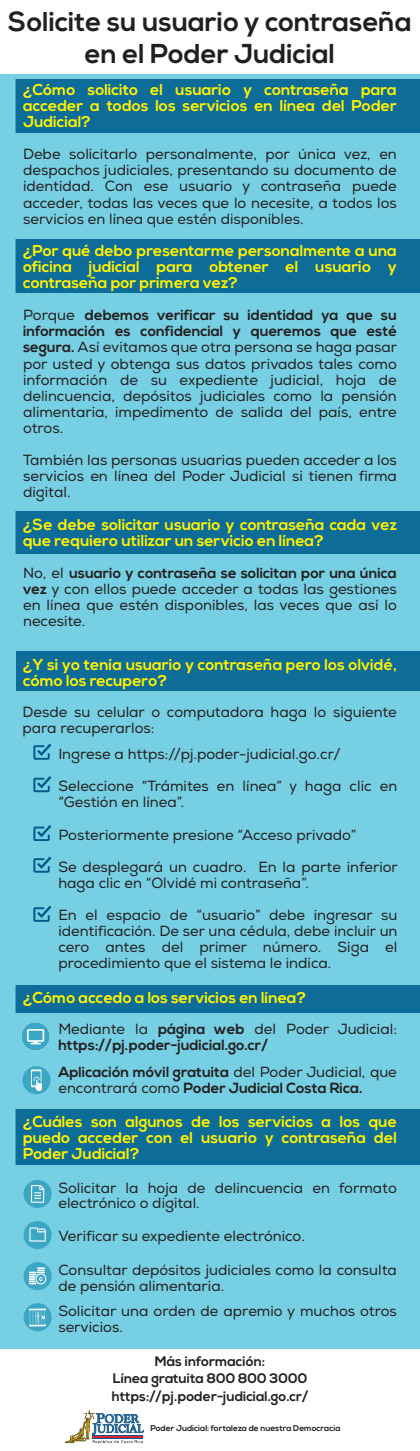
<style>
.page{position:relative;width:420px;height:1451px;background:#fff}
.page>*{position:absolute;margin:0;border:0;box-sizing:border-box;transform-origin:0 0}
.t1{font:700 27.3px/32.5px "Nexa";color:#231f20;text-align:center}
.t2{font:700 15.75px/16.1px "Nexa";color:#fff101;text-align:justify}
.t3{font:14.7px/16.1px "Nexa";color:#231f20}
.t4{font:700 14.7px/16.1px "Nexa";color:#231f20}
.t5{font:700 13.79px/17.7px "Nexa";color:#231f20;text-align:center}
.t6{font:700 8.4px "Nexa";color:#231f20}
.s1{font-weight:700}
.s2{font-weight:400}
</style>
<div class="page">
<div style="left:0;top:74px;width:420px;height:1274px;background:#76cfe2"></div>
<div style="left:16px;top:79px;width:404px;height:54px;background:#0d6d98"></div>
<div style="left:16px;top:239px;width:404px;height:54px;background:#0d6d98"></div>
<div style="left:16px;top:511px;width:404px;height:43px;background:#0d6d98"></div>
<div style="left:16px;top:1109px;width:404px;height:55px;background:#0d6d98"></div>
<div style="left:16px;top:985px;width:404px;height:27px;background:#0d6d98"></div>
<div style="left:24px;top:1180px;width:28px;height:28px;background:#3ba7c5;border-radius:50%"></div>
<div style="left:24px;top:1221px;width:28px;height:28px;background:#3ba7c5;border-radius:50%"></div>
<svg style="left:29px;top:1227px;width:17px;height:14px"></svg>
<div style="left:24px;top:1262px;width:28px;height:28px;background:#3ba7c5;border-radius:50%"></div>
<svg style="left:31px;top:1185px;width:13px;height:18px"></svg>
<svg style="left:29px;top:1267px;width:17px;height:17px"></svg>
<div style="left:24px;top:1303px;width:28px;height:28px;background:#3ba7c5;border-radius:50%"></div>
<svg style="left:22px;top:1022px;width:28px;height:28px"></svg>
<div style="left:22px;top:1066px;width:29px;height:28px;background:#3ba7c5;border-radius:50%"></div>
<svg style="left:31px;top:1069px;width:11px;height:22px"></svg>
<svg style="left:29px;top:1308px;width:17px;height:18px"></svg>
<div style="left:16px;top:651px;width:404px;height:39px;background:#0d6d98"></div>
<svg style="left:33px;top:744px;width:18px;height:16px"></svg>
<svg style="left:33px;top:776px;width:18px;height:16px"></svg>
<svg style="left:33px;top:825px;width:18px;height:16px"></svg>
<svg style="left:33px;top:856px;width:18px;height:17px"></svg>
<svg style="left:33px;top:906px;width:18px;height:16px"></svg>
<svg style="left:65px;top:1410px;width:79px;height:34px"></svg>
<hr style="left:93px;top:1435px;width:50px;height:1px;background:#0d559c">
<hr style="left:93px;top:1438px;width:50px;height:1px;background:#0d559c">
<hr style="left:93px;top:1437px;width:50px;height:1px;background:#fff">
<hr style="left:93px;top:1436px;width:50px;height:1px;background:#df2428">
<h1 class="t1" style="left:8px;top:6px;width:405px">Solicite su usuario y contraseña en el Poder Judicial</h1>
<p class="t2" style="left:23px;top:82px;width:375px">¿Cómo solicito el usuario y contraseña para acceder a todos los servicios en línea del Poder Judicial?</p>
<p class="t3" style="left:23px;top:146px;width:375px;text-align:justify">Debe solicitarlo personalmente, por única vez, en despachos judiciales, presentando su documento de identidad. Con ese usuario y contraseña puede acceder, todas las veces que lo necesite, a todos los servicios en línea que estén disponibles.</p>
<p class="t2" style="left:23px;top:243px;width:375px">¿Por qué debo presentarme personalmente a una oficina judicial para obtener el usuario y contraseña por primera vez?</p>
<p class="t3" style="left:23px;top:307px;width:376px;text-align:justify">Porque <span class="s1">debemos verificar su identidad ya que su información es confidencial y queremos que esté segura.</span> Así evitamos que otra persona se haga pasar por usted y obtenga sus datos privados tales como información de su expediente judicial, hoja de delincuencia, depósitos judiciales como la pensión alimentaria, impedimento de salida del país, entre otros.</p>
<p class="t3" style="left:23px;top:452px;width:375px;text-align:justify">También las personas usuarias pueden acceder a los servicios en línea del Poder Judicial si tienen firma digital.</p>
<p class="t2" style="left:23px;top:517px;width:375px">¿Se debe solicitar usuario y contraseña cada vez que requiero utilizar un servicio en línea?</p>
<p class="t3" style="left:23px;top:565px;width:375px;text-align:justify">No, el <span class="s1">usuario y contraseña se solicitan por una única vez</span> y con ellos puede acceder a todas las gestiones en línea que estén disponibles, las veces que así lo necesite.</p>
<p class="t2" style="left:23px;top:657px;width:375px">¿Y si yo tenía usuario y contraseña pero los olvidé, cómo los recupero?</p>
<p class="t3" style="left:22px;top:704px;width:376px">Desde su celular o computadora haga lo siguiente para recuperarlos:</p>
<p class="t3" style="left:58px;top:738px;width:341px;line-height:32.2px">Ingrese a https://pj.poder-judicial.go.cr/<br>Seleccione “Trámites en línea” y haga clic en</p>
<p class="t3" style="left:58px;top:786px;width:341px;line-height:32.2px">“Gestión en línea”.<br>Posteriormente presione “Acceso privado”<br>Se desplegará un cuadro. En la parte inferior</p>
<p class="t3" style="left:58px;top:867px;width:341px;line-height:32.2px">haga clic en “Olvidé mi contraseña”.<br>En el espacio de “usuario” debe ingresar su</p>
<p class="t3" style="left:58px;top:923px;width:341px;text-align:justify">identificación. De ser una cédula, debe incluir un cero antes del primer número. Siga el procedimiento que el sistema le indica.</p>
<p class="t2" style="left:23px;top:990px;width:285px">¿Cómo accedo a los servicios en línea?</p>
<p class="t4" style="left:58px;top:1021px;width:340px"><span class="s2">Mediante la</span> página web <span class="s2">del Poder Judicial: </span>https://pj.poder-judicial.go.cr/</p>
<p class="t4" style="left:58px;top:1065px;width:340px">Aplicación móvil gratuita <span class="s2">del Poder Judicial, que encontrará como</span> Poder Judicial Costa Rica.</p>
<p class="t2" style="left:23px;top:1114px;width:375px">¿Cuáles son algunos de los servicios a los que puedo acceder con el usuario y contraseña del Poder Judicial?</p>
<p class="t3" style="left:58px;top:1180px;width:340px;line-height:15.7px">Solicitar la hoja de delincuencia en formato electrónico o digital.</p>
<p class="t3" style="left:58px;top:1228px;width:248px">Verificar su expediente electrónico.</p>
<p class="t3" style="left:58px;top:1262px;width:340px;line-height:15.7px">Consultar depósitos judiciales como la consulta de pensión alimentaria.</p>
<p class="t3" style="left:58px;top:1303px;width:340px;line-height:15.7px">Solicitar una orden de apremio y muchos otros servicios.</p>
<p class="t5" style="left:112px;top:1352px;width:198px">Más información:<br>Línea gratuita 800 800 3000 https://pj.poder-judicial.go.cr/</p>
<p class="t6" style="left:150px;top:1423px;width:192px">Poder Judicial: fortaleza de nuestra Democracia</p>
</div>
